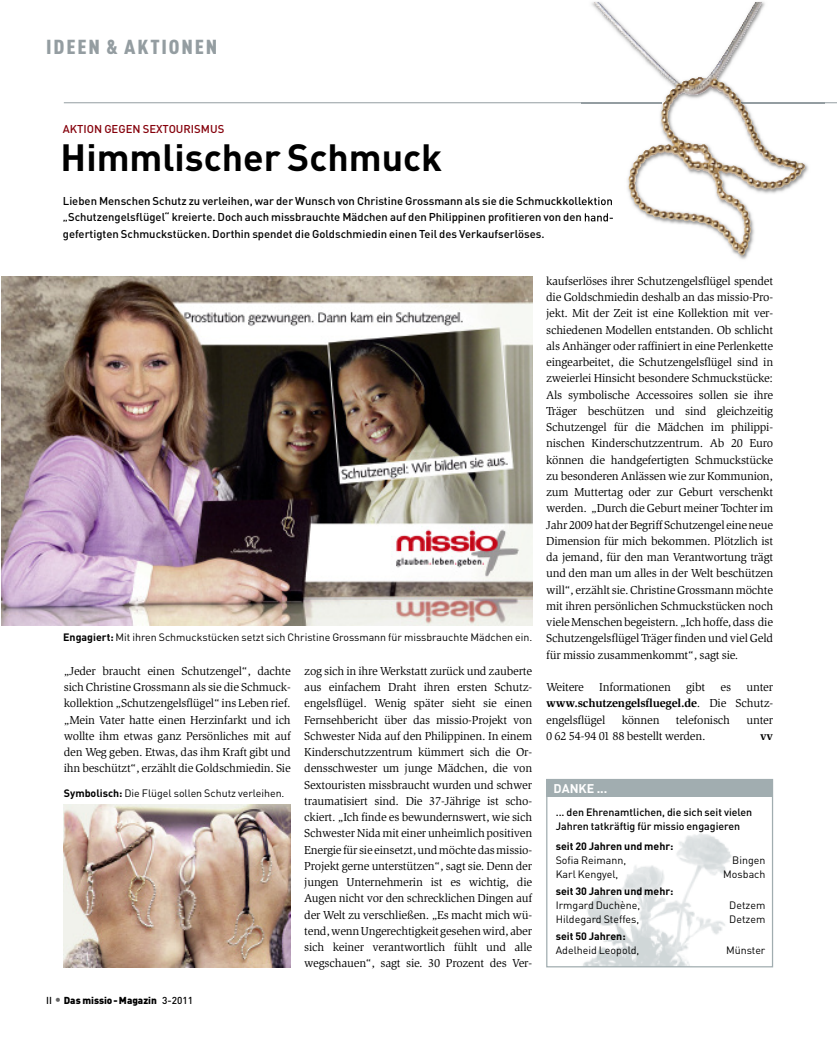
<style>
.page{position:relative;width:837px;height:1049px;background:#fff}
.page>*{position:absolute;margin:0;border:0;box-sizing:border-box;transform-origin:0 0}
.t1{font:700 37.5px "DIN Pro";color:#000}
.t2{font:900 20px "DIN Cond";letter-spacing:.085em;color:#949da1;scale:1.1 1}
.t3{font:700 12.5px "DIN Pro";color:#fff}
.t4{font:11.88px/16.2px "Slimbach Std";letter-spacing:-.015em;color:#000;text-align:justify}
.t5{font:700 11.88px "Slimbach Std";color:#000}
.t6{font:500 11.25px/16.2px "DIN Pro";color:#000;text-align:justify}
.t7{font:500 11.25px "DIN Pro";color:#85000b}
.t8{font:10.62px "DIN Pro";color:#000}
.t9{font:500 10.62px/13.8px "DIN Pro";color:#000}
.t10{font:700 10.62px "DIN Pro";color:#000}
.t11{font:900 10px "DIN Pro";color:#000}
.s1{font-weight:700}
.s2{font-weight:500}
.s3{font-weight:500;font-size:12.5px;color:#666}
</style>
<div class="page">
<hr style="left:737px;top:102px;width:99px;height:1px;background:#949da1">
<hr style="left:64px;top:102px;width:597px;height:1px;background:#949da1">
<img style="left:583px;top:833px;width:149px;height:132px">
<div style="left:546px;top:779px;width:226px;height:188px;border:1px solid #a1adb0"></div>
<div style="left:546px;top:779px;width:226px;height:18px;background:#a1adb0"></div>
<img style="left:581px;top:1px;width:242px;height:258px">
<img style="left:737px;top:102px;width:86px;height:1px">
<img style="left:581px;top:102px;width:80px;height:1px">
<img style="left:591px;top:2px;width:156px;height:82px">
<img style="left:1px;top:276px;width:531px;height:350px">
<img style="left:64px;top:804px;width:227px;height:163px">
<h2 class="t2" style="left:46px;top:35px;width:157px">IDEEN &amp; AKTIONEN</h2>
<p class="t7" style="left:63px;top:122px;width:163px">AKTION GEGEN SEXTOURISMUS</p>
<h1 class="t1" style="left:61px;top:135px;width:383px">Himmlischer Schmuck</h1>
<p class="t6" style="left:63px;top:193px;width:552px">Lieben Menschen Schutz zu verleihen, war der Wunsch von Christine Grossmann als sie die Schmuckkollektion „Schutzengelsflügel“ kreierte. Doch auch missbrauchte Mädchen auf den Philippinen profitieren von den hand&shy;gefertigten Schmuckstücken. Dorthin spendet die Goldschmiedin einen Teil des Verkaufserlöses.</p>
<p class="t8" style="left:63px;top:631px;width:470px"><span class="s1">Engagiert:</span> Mit ihren Schmuckstücken setzt sich Christine Grossmann für missbrauchte Mädchen ein.</p>
<p class="t4" style="left:64px;top:664px;width:228px">„Jeder braucht einen Schutzengel“, dachte sich Christine Grossmann als sie die Schmuck&shy;kollektion „Schutzengelsflügel“ ins Leben rief. „Mein Vater hatte einen Herzinfarkt und ich wollte ihm etwas ganz Persönliches mit auf den Weg geben. Etwas, das ihm Kraft gibt und ihn beschützt“, erzählt die Goldschmiedin. Sie</p>
<p class="t4" style="left:304px;top:664px;width:229px">zog sich in ihre Werkstatt zurück und zauberte aus einfachem Draht ihren ersten Schutz&shy;engelsflügel. Wenig später sieht sie einen Fernsehbericht über das missio-Projekt von Schwester Nida auf den Philippinen. In einem Kinderschutzzentrum kümmert sich die Or&shy;densschwester um junge Mädchen, die von Sextouristen missbraucht wurden und schwer traumatisiert sind. Die 37-Jährige ist scho&shy;ckiert. „Ich finde es bewundernswert, wie sich Schwester Nida mit einer unheimlich positiven Energiefür sieeinsetzt,undmöchtedasmissio-Projekt gerne unterstützen“, sagt sie. Denn der jungen Unternehmerin ist es wichtig, die Augen nicht vor den schrecklichen Dingen auf der Welt zu verschließen. „Es macht mich wü&shy;tend,wennUngerechtigkeitgesehenwird,aber sich keiner verantwortlich fühlt und alle wegschauen“, sagt sie. 30 Prozent des Ver-</p>
<p class="t8" style="left:64px;top:787px;width:222px"><span class="s1">Symbolisch:</span> Die Flügel sollen Schutz verleihen.</p>
<p class="t11" style="left:46px;top:994px;width:149px"><span class="s2">II</span> <span class="s3">•</span> Das missio-Magazin <span class="s2">3-2011</span></p>
<p class="t4" style="left:546px;top:274px;width:228px">kaufserlöses ihrer Schutzengelsflügel spendet die Goldschmiedin deshalb an das missio-Pro&shy;jekt. Mit der Zeit ist eine Kollektion mit ver&shy;schiedenen Modellen entstanden. Ob schlicht als Anhänger oder raffiniert in eine Perlenkette eingearbeitet, die Schutzengelsflügel sind in zweierlei Hinsicht besondere Schmuckstücke:<br>Als symbolische Accessoires sollen sie ihre Träger beschützen und sind gleichzeitig Schutzengel für die Mädchen im philippi&shy;nischen Kinderschutzzentrum. Ab 20 Euro können die handgefertigten Schmuckstücke zu besonderen Anlässen wie zur Kommunion, zum Muttertag oder zur Geburt verschenkt werden. „Durch die Geburt meiner Tochter im Jahr2009hatderBegriffSchutzengel eineneue Dimension für mich bekommen. Plötzlich ist da jemand, für den man Verantwortung trägt und den man um alles in der Welt beschützen will“, erzählt sie. Christine Grossmann möchte mit ihren persönlichen Schmuckstücken noch vieleMenschenbegeistern.„Ichhoffe,dass die Schutzengelsflügel Träger finden und viel Geld für missio zusammenkommt“, sagt sie.</p>
<p class="t4" style="left:546px;top:680px;width:39px">Weitere</p>
<p class="t4" style="left:599px;top:680px;width:73px">Informationen</p>
<p class="t4" style="left:686px;top:680px;width:21px">gibt</p>
<p class="t4" style="left:720px;top:680px;width:12px">es</p>
<p class="t4" style="left:546px;top:680px;width:228px;text-indent:200px">unter <span class="s1">www.schutzengelsfluegel.de</span>. Die Schutz&shy;engelsflügel</p>
<p class="t4" style="left:621px;top:712px;width:39px">können</p>
<p class="t4" style="left:675px;top:712px;width:56px">telefonisch</p>
<p class="t4" style="left:746px;top:712px;width:28px">unter</p>
<p class="t4" style="left:546px;top:729px;width:161px">0 62 54-94 01 88 bestellt werden.</p>
<p class="t5" style="left:759px;top:731px;width:14px">vv</p>
<p class="t3" style="left:553px;top:781px;width:55px">DANKE ...</p>
<p class="t9" style="left:555px;top:805px;width:198px">... den Ehrenamtlichen, die sich seit vielen<br>Jahren tatkräftig für missio engagieren</p>
<p class="t10" style="left:555px;top:840px;width:119px">seit 20 Jahren und mehr:</p>
<p class="t8" style="left:555px;top:854px;width:72px">Sofia Reimann,</p>
<p class="t8" style="left:732px;top:854px;width:35px">Bingen</p>
<p class="t8" style="left:555px;top:868px;width:64px">Karl Kengyel,</p>
<p class="t8" style="left:723px;top:868px;width:44px">Mosbach</p>
<p class="t10" style="left:555px;top:885px;width:119px">seit 30 Jahren und mehr:</p>
<p class="t8" style="left:555px;top:899px;width:86px">Irmgard Duchène,</p>
<p class="t8" style="left:729px;top:899px;width:38px">Detzem</p>
<p class="t8" style="left:555px;top:912px;width:85px">Hildegard Steffes,</p>
<p class="t8" style="left:729px;top:912px;width:38px">Detzem</p>
<p class="t10" style="left:555px;top:930px;width:71px">seit 50 Jahren:</p>
<p class="t8" style="left:555px;top:943px;width:85px">Adelheid Leopold,</p>
<p class="t8" style="left:725px;top:943px;width:41px">Münster</p>
</div>
